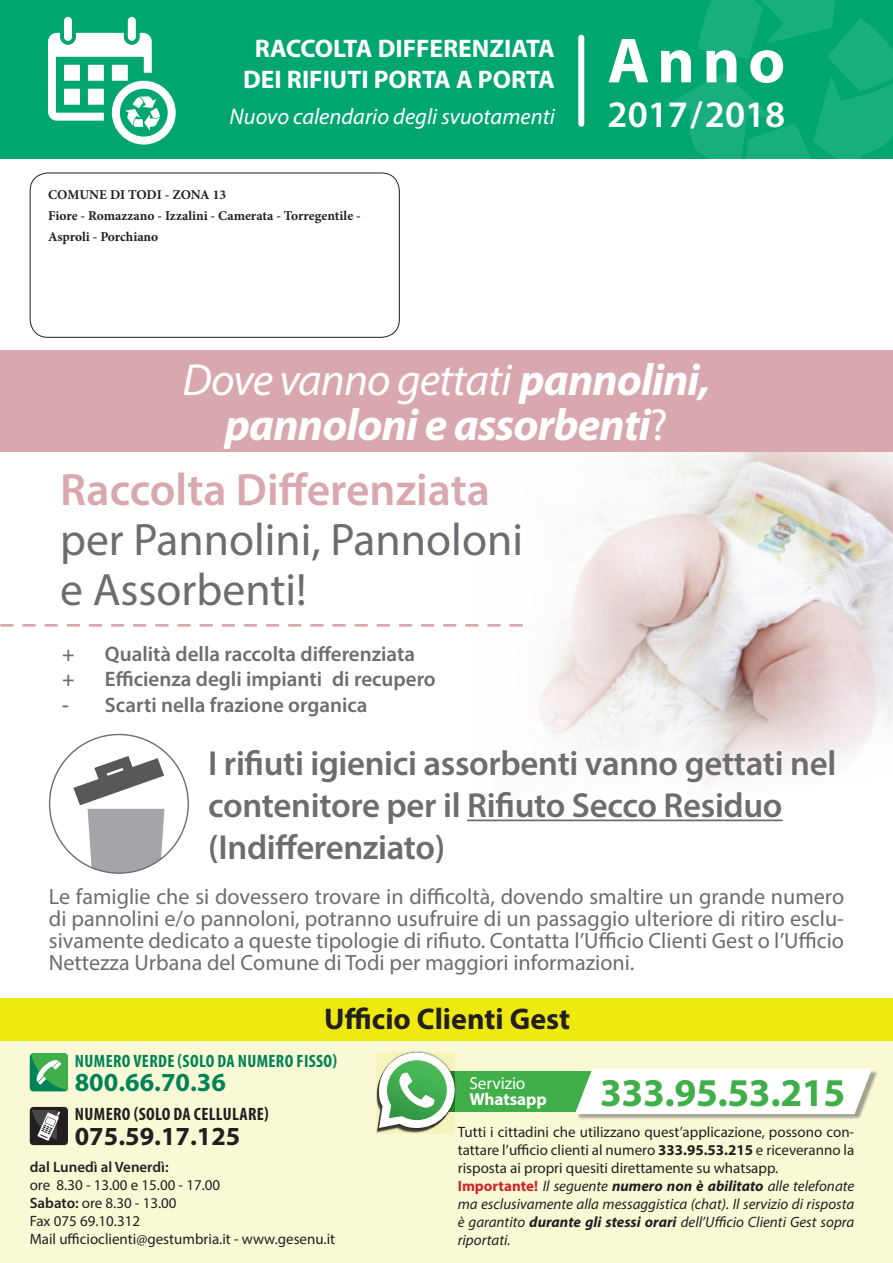
<style>
.page{position:relative;width:893px;height:1263px;background:#fff}
.page>*{position:absolute;margin:0;border:0;box-sizing:border-box;transform-origin:0 0}
.t1{font:700 64.2px "Myriad Pro";color:#fff}
.t2{font:45.6px/50.2px "Myriad Pro";color:#6c6d70}
.t3{font:600 45.6px "Myriad Pro";color:#d8a8ae}
.t4{font:italic 700 45px/45px "Myriad Pro";letter-spacing:-.02em;color:#fff;text-align:center}
.t5{font:700 39.45px "Myriad Pro";letter-spacing:-.01em;color:#40ae49}
.t6{font:600 37.5px "Myriad Pro";color:#fff}
.t7{font:600 34.8px/41.8px "Myriad Pro";letter-spacing:-.01em;color:#6c6d70}
.t8{font:700 30px "Myriad Pro";color:#231f20}
.t9{font:700 26.1px "Myriad Pro";color:#231f20}
.t10{font:700 26.1px "Myriad Pro";color:#008356}
.t11{font:700 25.5px/30.6px "Myriad Pro";color:#fff;text-align:center}
.t12{font:italic 22.5px "Myriad Pro";color:#fff}
.t13{font:22.2px/22.2px "Myriad Pro";color:#6c6d70;text-align:justify}
.t14{font:600 21px "Myriad Pro";color:#6c6d70}
.t15{font:700 condensed 18px "Myriad Pro";letter-spacing:.02em;color:#008356}
.t16{font:700 condensed 18px "Myriad Pro";letter-spacing:.02em;color:#231f20}
.t17{font:17.25px "Myriad Pro";letter-spacing:-.005em;color:#fff}
.t18{font:700 17.25px "Myriad Pro";letter-spacing:-.005em;color:#fff}
.t19{font:15px/18px "Myriad Pro";color:#231f20}
.t20{font:600 15px "Myriad Pro";color:#231f20}
.t21{font:700 13.5px/21px "Minion Pro";color:#231f20}
.s1{font-weight:400}
.s2{font-weight:400;font-style:normal}
.s3{font-weight:600}
.s4{font-weight:700}
.s5{font-weight:700;color:#d1232a}
.s6{font-style:italic}
.s7{font-weight:700;font-style:italic}
</style>
<div class="page">
<div style="left:0;top:1041px;width:893px;height:222px;background:#faf9d6"></div>
<div style="left:0;top:0;width:893px;height:158px;background:#00a670"></div>
<svg style="left:30px;top:1053px;width:38px;height:38px"></svg>
<svg style="left:30px;top:1107px;width:38px;height:38px"></svg>
<div style="left:398px;top:1071px;width:397px;height:41px;background:#40ae49"></div>
<img style="left:409px;top:1051px;width:47px;height:47px">
<svg style="left:376px;top:1052px;width:79px;height:82px"></svg>
<div style="left:576px;top:1070px;width:302px;height:50px;background:#231f20;opacity:.4"></div>
<div style="left:575px;top:1069px;width:297px;height:45px;background:#fff"></div>
<div style="left:0;top:998px;width:893px;height:43px;background:#eee90f"></div>
<svg style="left:48px;top:17px;width:128px;height:128px"></svg>
<div style="left:578px;top:38px;width:6px;height:86px;background:#fff"></div>
<svg style="left:664px;top:0;width:229px;height:159px"></svg>
<div style="left:30px;top:173px;width:370px;height:165px;border:1px solid #231f20;border-radius:18px"></div>
<img style="left:467px;top:452px;width:426px;height:370px">
<div style="left:0;top:350px;width:893px;height:102px;background:#d8a8ae"></div>
<div style="left:57px;top:467px;width:473px;height:149px;background:#fff"></div>
<hr style="left:467px;top:819px;width:316px;height:2px;background:#6c6d70">
<svg style="left:73px;top:756px;width:91px;height:117px"></svg>
<svg style="left:1px;top:624px;width:521px;height:3px"></svg>
<h3 class="t11" style="left:243px;top:32px;width:313px">RACCOLTA DIFFERENZIATA<br>DEI RIFIUTI PORTA A PORTA</h3>
<h3 class="t12" style="left:230px;top:102px;width:327px">Nuovo calendario degli svuotamenti</h3>
<p class="t21" style="left:48px;top:184px;width:314px">COMUNE DI TODI ‐ ZONA 13<br>Fiore ‐ Romazzano ‐ Izzalini ‐ Camerata ‐ Torregentile ‐<br>Asproli ‐ Porchiano</p>
<h1 class="t1" style="left:608px;top:19px;width:179px">Anno</h1>
<h3 class="t6" style="left:608px;top:91px;width:179px">2017 / 2018</h3>
<h3 class="t4" style="left:183px;top:356px;width:529px"><span class="s1">Dove vanno gettati</span> pannolini, pannoloni e assorbenti<span class="s2">?</span></h3>
<h2 class="t3" style="left:60px;top:460px;width:431px">Raccolta Differenziata</h2>
<h2 class="t2" style="left:60px;top:514px;width:464px">per Pannolini, Pannoloni e Assorbenti!</h2>
<h3 class="t14" style="left:62px;top:641px;width:14px">+</h3>
<h3 class="t14" style="left:105px;top:641px;width:312px">Qualità della raccolta differenziata</h3>
<h3 class="t14" style="left:62px;top:666px;width:14px">+</h3>
<h3 class="t14" style="left:105px;top:666px;width:332px">Efficienza degli impianti di recupero</h3>
<h3 class="t14" style="left:62px;top:691px;width:307px">- Scarti nella frazione organica</h3>
<h3 class="t7" style="left:208px;top:742px;width:630px">I rifiuti igienici assorbenti vanno gettati nel contenitore per il Rifiuto Secco Residuo (Indifferenziato)</h3>
<p class="t13" style="left:49px;top:885px;width:797px">Le famiglie che si dovessero trovare in difficoltà, dovendo smaltire un grande numero di pannolini e/o pannoloni, potranno usufruire di un passaggio ulteriore di ritiro esclu&shy;sivamente dedicato a queste tipologie di rifiuto. Contatta l’Ufficio Clienti Gest o l’Ufficio Nettezza Urbana del Comune di Todi per maggiori informazioni.</p>
<h3 class="t8" style="left:324px;top:999px;width:247px">Ufficio Clienti Gest</h3>
<p class="t15" style="left:75px;top:1049px;width:264px">NUMERO VERDE (SOLO DA NUMERO FISSO)</p>
<h3 class="t10" style="left:75px;top:1065px;width:153px">800.66.70.36</h3>
<p class="t16" style="left:75px;top:1103px;width:195px">NUMERO (SOLO DA CELLULARE)</p>
<h3 class="t9" style="left:75px;top:1119px;width:167px">075.59.17.125</h3>
<p class="t20" style="left:30px;top:1157px;width:140px">dal Lunedì al Venerdì:</p>
<p class="t19" style="left:30px;top:1175px;width:307px">ore 8.30 - 13.00 e 15.00 - 17.00<br><span class="s3">Sabato:</span> ore 8.30 - 13.00<br>Fax 075 69.10.312<br>Mail ufficioclienti@gestumbria.it - www.gesenu.it</p>
<p class="t17" style="left:469px;top:1072px;width:58px">Servizio</p>
<p class="t18" style="left:469px;top:1088px;width:79px">Whatsapp</p>
<h3 class="t5" style="left:600px;top:1067px;width:247px">333.95.53.215</h3>
<p class="t19" style="left:458px;top:1123px;width:398px">Tutti i cittadini che utilizzano quest’applicazione, possono con&shy;tattare l’ufficio clienti al numero <span class="s4">333.95.53.215</span> e riceveranno la risposta ai propri quesiti direttamente su whatsapp.<br><span class="s5">Importante!</span> <span class="s6">Il seguente</span> <span class="s7">numero non è abilitato</span> <span class="s6">alle telefonate ma esclusivamente alla messaggistica (chat). Il servizio di risposta è garantito</span> <span class="s7">durante gli stessi orari</span> <span class="s6">dell’Ufficio Clienti Gest sopra riportati.</span></p>
</div>
